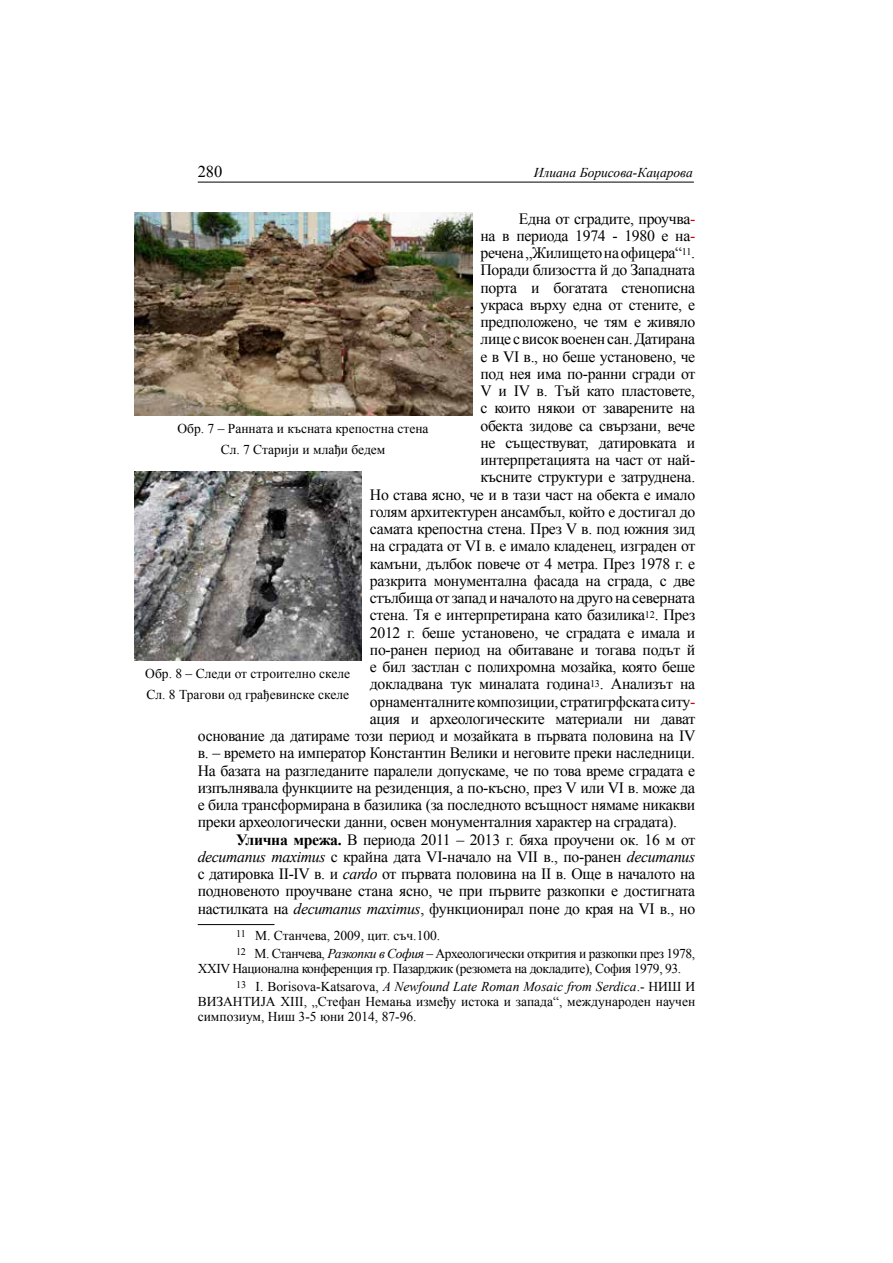
<style>
.page{position:relative;width:893px;height:1263px;background:#fff}
.page>*{position:absolute;margin:0;border:0;box-sizing:border-box;transform-origin:0 0}
.t1{font:16.5px "Times New Roman";color:#000}
.t2{font:15.75px "Times New Roman";letter-spacing:-.02em;color:#000}
.t3{font:13.5px/18px "Times New Roman";letter-spacing:-.03em;color:#000}
.t4{font:13.5px/21px "Times New Roman";color:#000}
.t5{font:italic 13.5px "Times New Roman";color:#000}
.s1{color:#d1010e}
.s2{font-weight:700}
.s3{font-style:italic}
</style>
<div class="page">
<hr style="left:198px;top:182px;width:496px;height:1px;background:#000">
<hr style="left:198px;top:924px;width:76px;height:1px;background:#000">
<img style="left:134px;top:213px;width:338px;height:202px">
<img style="left:134px;top:471px;width:227px;height:189px">
<p class="t1" style="left:198px;top:161px;width:26px">280</p>
<p class="t5" style="left:534px;top:164px;width:160px">Илиана Борисова-Кацарова</p>
<p class="t2" style="left:519px;top:208px;width:178px">Една от сградите, проучва<span class="s1">-</span></p>
<p class="t2" style="left:480px;top:225px;width:216px">на в периода 1974 - 1980 е на<span class="s1">-</span></p>
<p class="t2" style="left:480px;top:242px;width:216px">речена „Жилището на офицера“<sup>11</sup>.</p>
<p class="t2" style="left:480px;top:259px;width:216px">Поради близостта й до Западната</p>
<p class="t2" style="left:480px;top:277px;width:216px">порта и богатата стенописна</p>
<p class="t2" style="left:480px;top:294px;width:216px">украса върху една от стените, е</p>
<p class="t2" style="left:480px;top:311px;width:216px">предположено, че тям е живяло</p>
<p class="t2" style="left:480px;top:328px;width:216px">лице с висок военен сан. Датирана</p>
<p class="t2" style="left:480px;top:346px;width:216px">е в VІ в., но беше установено, че</p>
<p class="t2" style="left:480px;top:363px;width:216px">под нея има по-ранни сгради от</p>
<p class="t2" style="left:480px;top:380px;width:216px">V и ІV в. Тъй като пластовете,</p>
<p class="t2" style="left:480px;top:397px;width:216px">с които някои от заварените на</p>
<p class="t2" style="left:480px;top:415px;width:216px">обекта зидове са свързани, вече</p>
<p class="t2" style="left:480px;top:432px;width:216px">не съществуват, датировката и</p>
<p class="t2" style="left:480px;top:449px;width:216px">интерпретацията на част от най-</p>
<p class="t2" style="left:480px;top:466px;width:216px">късните структури е затруднена.</p>
<p class="t2" style="left:370px;top:484px;width:327px">Но става ясно, че и в тази част на обекта е имало</p>
<p class="t2" style="left:370px;top:501px;width:327px">голям архитектурен ансамбъл, който е достигал до</p>
<p class="t2" style="left:370px;top:518px;width:327px">самата крепостна стена. През V в. под южния зид</p>
<p class="t2" style="left:370px;top:535px;width:327px">на сградата от VІ в. е имало кладенец, изграден от</p>
<p class="t2" style="left:370px;top:553px;width:327px">камъни, дълбок повече от 4 метра. През 1978 г. е</p>
<p class="t2" style="left:370px;top:570px;width:327px">разкрита монументална фасада на сграда, с две</p>
<p class="t2" style="left:370px;top:587px;width:327px">стълбища от запад и началото на друго на северната</p>
<p class="t2" style="left:370px;top:604px;width:327px">стена. Тя е интерпретирана като базилика<sup>12</sup>. През</p>
<p class="t2" style="left:370px;top:622px;width:327px">2012 г. беше установено, че сградата е имала и</p>
<p class="t2" style="left:370px;top:639px;width:327px">по-ранен период на обитаване и тогава подът й</p>
<p class="t2" style="left:370px;top:656px;width:327px">е бил застлан с полихромна мозайка, която беше</p>
<p class="t2" style="left:370px;top:673px;width:327px">докладвана тук миналата година<sup>13</sup>. Анализът на</p>
<p class="t2" style="left:370px;top:691px;width:327px">орнаменталните композиции, стратигрфската ситу<span class="s1">-</span></p>
<p class="t2" style="left:370px;top:708px;width:327px">ация и археологическите материали ни дават</p>
<p class="t2" style="left:198px;top:725px;width:499px">основание да датираме този период и мозайката в първата половина на ІV</p>
<p class="t2" style="left:198px;top:742px;width:499px">в. – времето на император Константин Велики и неговите преки наследници.</p>
<p class="t2" style="left:198px;top:760px;width:499px">На базата на разгледаните паралели допускаме, че по това време сградата е</p>
<p class="t2" style="left:198px;top:777px;width:499px">изпълнявала функциите на резиденция, а по-късно, през V или VІ в. може да</p>
<p class="t2" style="left:198px;top:794px;width:499px">е била трансформирана в базилика (за последното всъщност нямаме никакви</p>
<p class="t2" style="left:198px;top:811px;width:481px">преки археологически данни, освен монументалния характер на сградата).</p>
<p class="t2" style="left:236px;top:829px;width:461px"><span class="s2">Улична мрежа.</span> В периода 2011 – 2013 г. бяха проучени ок. 16 м от</p>
<p class="t2" style="left:198px;top:846px;width:499px"><span class="s3">decumanus maximus</span> с крайна дата VІ-начало на VІІ в., по-ранен <span class="s3">decumanus</span></p>
<p class="t2" style="left:198px;top:863px;width:499px">с датировка ІІ-ІV в. и <span class="s3">cardo</span> от първата половина на ІІ в. Още в началото на</p>
<p class="t2" style="left:198px;top:880px;width:499px">подновеното проучване стана ясно, че при първите разкопки е достигната</p>
<p class="t2" style="left:198px;top:898px;width:499px">настилката на <span class="s3">decumanus maximus</span>, функционирал поне до края на VІ в., но</p>
<p class="t3" style="left:236px;top:926px;width:461px"><sup>11</sup> М. Станчева, 2009, цит. съч.100.<br><sup>12</sup> М. Станчева, <span class="s3">Разкопки в София</span> – Археологически открития и разкопки през 1978,</p>
<p class="t3" style="left:236px;top:959px;width:461px;text-indent:-38px">ХХІV Национална конференция гр. Пазарджик (резюмета на докладите), София 1979, 93.<br><sup>13</sup> I. Borisova-Katsarova, <span class="s3">A Newfound Late Roman Mosaic from Serdica</span>.- НИШ И</p>
<p class="t4" style="left:198px;top:993px;width:499px;line-height:15px">ВИЗАНТИЈА XIII, „Стефан Немања између истока и запада“, международен научен симпозиум, Ниш 3-5 юни 2014, 87-96.</p>
<p class="t4" style="left:178px;top:418px;width:253px;text-align:center">Обр. 7 – Ранната и късната крепостна стена<br>Сл. 7 Старији и млађи бедем</p>
<p class="t4" style="left:145px;top:663px;width:206px">Обр. 8 – Следи от строително скеле<br>Сл. 8 Трагови од грађевинске скеле</p>
</div>
